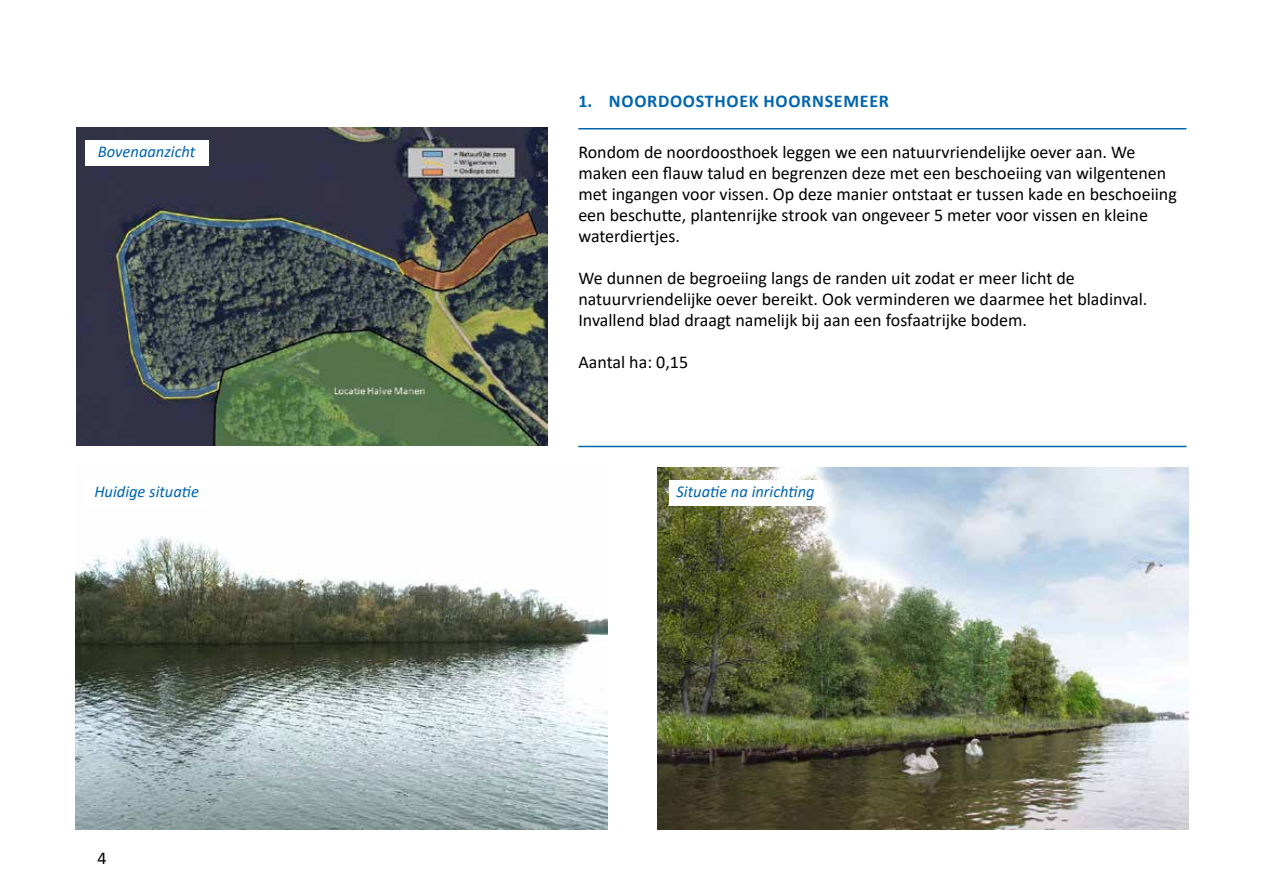
<style>
.page{position:relative;width:1263px;height:893px;background:#fff}
.page>*{position:absolute;margin:0;border:0;box-sizing:border-box;transform-origin:0 0}
.t1{font:18px/21px "Calibri";color:#000}
.t2{font:700 18px "Calibri";letter-spacing:.04em;color:#0065af}
.t3{font:italic 16.5px "Calibri";color:#0065af}
</style>
<div class="page">
<hr style="left:578px;top:128px;width:608px;height:1px;background:#0065af">
<hr style="left:578px;top:446px;width:608px;height:1px;background:#0065af">
<img style="left:75px;top:536px;width:532px;height:293px">
<img style="left:657px;top:468px;width:531px;height:361px">
<img style="left:77px;top:128px;width:470px;height:318px">
<div style="left:85px;top:140px;width:123px;height:26px;background:#fff"></div>
<div style="left:669px;top:480px;width:153px;height:26px;background:#fff"></div>
<p class="t3" style="left:98px;top:140px;width:99px">Bovenaanzicht</p>
<p class="t2" style="left:578px;top:88px;width:312px">1. NOORDOOSTHOEK HOORNSEMEER</p>
<p class="t1" style="left:578px;top:141px;width:600px">Rondom de noordoosthoek leggen we een natuurvriendelijke oever aan. We maken een flauw talud en begrenzen deze met een beschoeiing van wilgentenen met ingangen voor vissen. Op deze manier ontstaat er tussen kade en beschoeiing een beschutte, plantenrijke strook van ongeveer 5 meter voor vissen en kleine waterdiertjes.</p>
<p class="t1" style="left:578px;top:267px;width:571px">We dunnen de begroeiing langs de randen uit zodat er meer licht de natuurvriendelijke oever bereikt. Ook verminderen we daarmee het bladinval.<br>Invallend blad draagt namelijk bij aan een fosfaatrijke bodem.</p>
<p class="t1" style="left:578px;top:351px;width:111px">Aantal ha: 0,15</p>
<p class="t3" style="left:94px;top:480px;width:106px">Huidige situatie</p>
<p class="t3" style="left:676px;top:480px;width:140px">Situatie na inrichting</p>
<p class="t1" style="left:97px;top:847px;width:11px">4</p>
</div>
